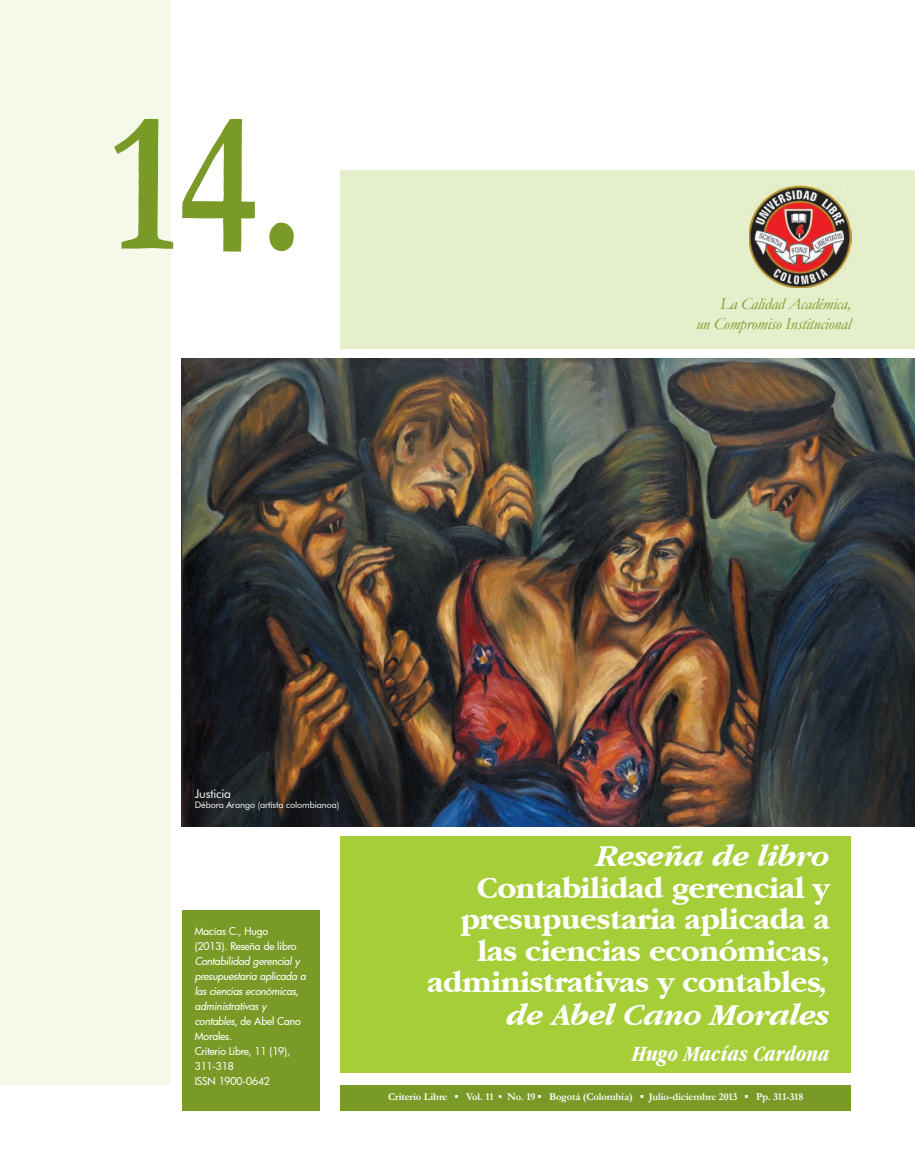
<style>
.page{position:relative;width:915px;height:1170px;background:#fff}
.page>*{position:absolute;margin:0;border:0;box-sizing:border-box;transform-origin:0 0}
.t1{font:700 202.5px "Garamond";color:#799a27;scale:.85 1}
.t2{font:700 31.5px/32px "Garamond IT Cby BT";letter-spacing:-.02em;color:#fff;text-align:right}
.t3{font:italic 700 31.5px "Garamond IT Cby BT";letter-spacing:-.02em;color:#fff}
.t4{font:italic 700 condensed 22.5px "Garamond IT Cby BT";color:#fff}
.t5{font:italic 16.5px/20.1px "Garamond";letter-spacing:-.01em;color:#799a27;text-align:right}
.t6{font:12px "Futura BT";color:#fff}
.t7{font:500 10.5px/15px "Futura";letter-spacing:-.015em;color:#fff}
.t8{font:700 10.5px "Garamond";letter-spacing:-.01em;color:#fff}
.t9{font:9px "Futura BT";letter-spacing:-.01em;color:#fff}
.s1{font-style:italic}
</style>
<div class="page">
<img style="left:181px;top:358px;width:733px;height:468px">
<div style="left:340px;top:836px;width:510px;height:235px;background:#a6ce39"></div>
<div style="left:0;top:0;width:170px;height:1084px;background:#f4f9e8"></div>
<div style="left:340px;top:170px;width:574px;height:178px;background:#e5efcb"></div>
<div style="left:340px;top:1084px;width:510px;height:26px;background:#799a27"></div>
<div style="left:182px;top:909px;width:137px;height:201px;background:#799a27"></div>
<img style="left:749px;top:186px;width:101px;height:102px">
<h1 class="t1" style="left:110px;top:48px;width:229px">14.</h1>
<h3 class="t5" style="left:695px;top:293px;width:156px">La Calidad Académica,<br>un Compromiso Institucional</h3>
<p class="t6" style="left:195px;top:786px;width:38px">justicia</p>
<p class="t9" style="left:195px;top:799px;width:146px">débora arango (artísta colombianoa)</p>
<p class="t7" style="left:195px;top:923px;width:115px">Macías C., Hugo<br>(2013). Reseña de libro<br>Contabilidad gerencial y presupuestaria aplicada a las ciencias económicas, administrativas y contables, d e Abe l Ca n o<br>Morales.<br>Criterio Libre, 11 (19),<br>311-318<br>ISSN 1900-0642</p>
<h2 class="t3" style="left:596px;top:837px;width:235px">Reseña de libro</h2>
<h2 class="t2" style="left:427px;top:871px;width:404px">Contabilidad gerencial y presupuestaria aplicada a las ciencias económicas, administrativas y contables<span class="s1">, de Abel Cano Morales</span></h2>
<h3 class="t4" style="left:632px;top:1040px;width:199px">Hugo Macías Cardona</h3>
<p class="t8" style="left:388px;top:1089px;width:416px">Criterio Libre ▪ Vol. 11 • No. 19 ▪ Bogotá (Colombia) ▪ Julio-diciembre 2013 ▪ Pp. 311-318</p>
</div>
